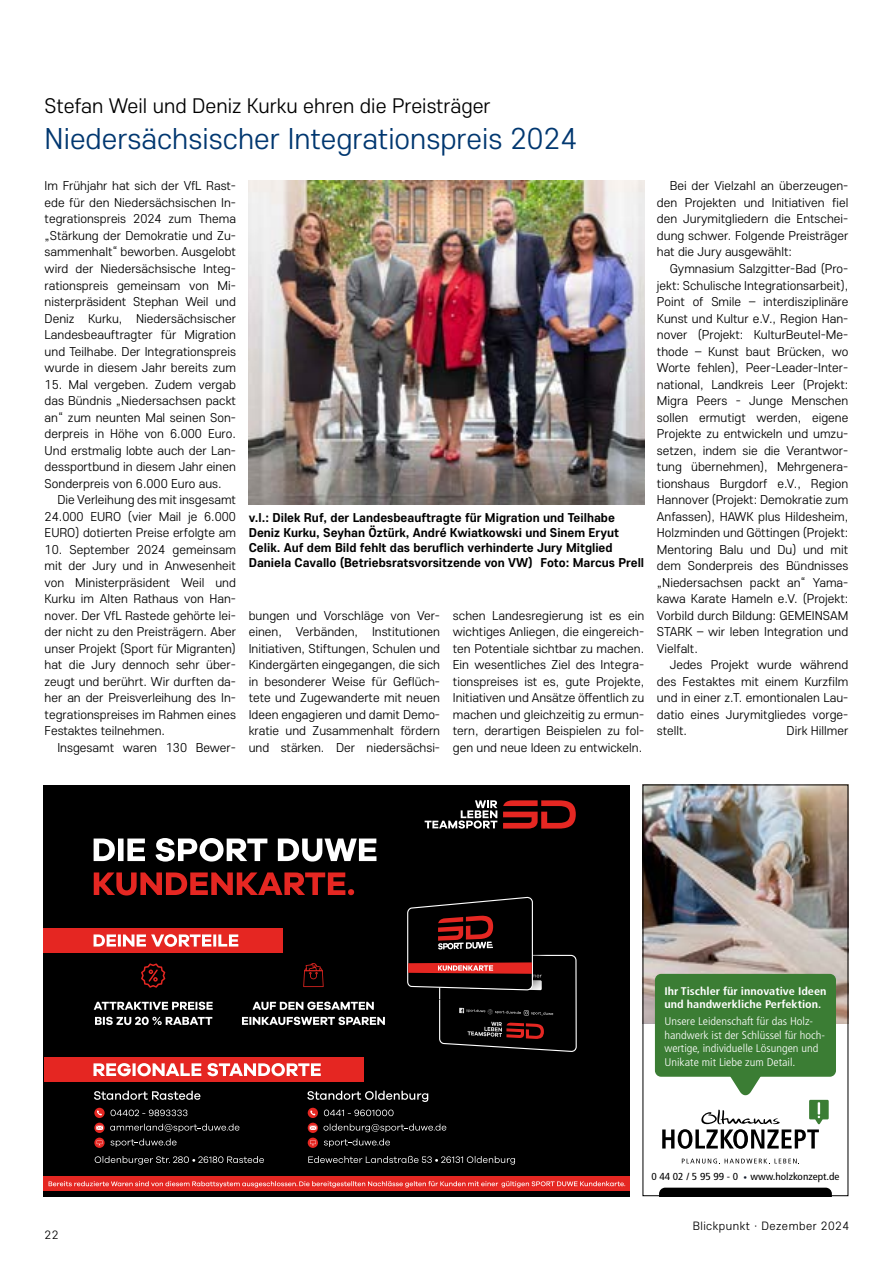
<style>
.page{position:relative;width:893px;height:1263px;background:#fff}
.page>*{position:absolute;margin:0;border:0;box-sizing:border-box;transform-origin:0 0}
.Ügross{font:300 30px "Core Sans E 35";color:#003770}
.Üklein{font:300 21px "Core Sans E 35";color:#000}
.Grundschrift_3mm_Einzug{font:300 12.75px/16.5px "Core Sans E 35";color:#000;text-align:justify}
.Grundschrift_Ohne_Einzug{font:300 12.75px/16.5px "Core Sans E 35";color:#000;text-align:justify}
.Bildunterschrift{font:700 12.75px/15px "Core Sans E 65";color:#000}
.t1{font:300 12px "Core Sans E 35";letter-spacing:.04em;color:#000}
.t2{font:300 condensed 11.1px/13.6px "Frutiger";color:#fff;scale:1.1 1}
.t3{font:700 condensed 11.1px/12.9px "Frutiger";color:#fff;scale:1.1 1}
.t4{font:condensed 10.2px "Frutiger";color:#000;scale:1.1 1}
.s1{font-size:7.2px;color:#181f2f}
</style>
<div class="page">
<img style="left:249px;top:181px;width:395px;height:323px">
<img style="left:645px;top:786px;width:201px;height:237px">
<div style="left:655px;top:974px;width:181px;height:103px;background:#3b7d34;border-radius:6px"></div>
<svg style="left:659px;top:1188px;width:173px;height:6px"></svg>
<svg style="left:682px;top:1158px;width:117px;height:6px"></svg>
<svg style="left:662px;top:1076px;width:167px;height:73px"></svg>
<div style="left:643px;top:784px;width:205px;height:412px;border:1px solid #000"></div>
<div style="left:44px;top:785px;width:586px;height:411px;background:#000"></div>
<div style="left:44px;top:1177px;width:586px;height:14px;background:#e52722"></div>
<svg style="left:49px;top:1181px;width:576px;height:6px"></svg>
<div style="left:44px;top:928px;width:239px;height:25px;background:#e52622"></div>
<div style="left:44px;top:1057px;width:319px;height:24px;background:#e52622"></div>
<svg style="left:503px;top:800px;width:73px;height:28px"></svg>
<svg style="left:425px;top:800px;width:72px;height:28px"></svg>
<svg style="left:407px;top:896px;width:170px;height:155px"></svg>
<svg style="left:252px;top:1001px;width:122px;height:9px"></svg>
<svg style="left:242px;top:1017px;width:143px;height:8px"></svg>
<svg style="left:303px;top:963px;width:21px;height:24px"></svg>
<svg style="left:94px;top:1001px;width:119px;height:9px"></svg>
<svg style="left:95px;top:1017px;width:117px;height:8px"></svg>
<svg style="left:141px;top:963px;width:24px;height:25px"></svg>
<svg style="left:94px;top:934px;width:144px;height:13px"></svg>
<svg style="left:94px;top:838px;width:282px;height:23px"></svg>
<svg style="left:94px;top:872px;width:260px;height:23px"></svg>
<svg style="left:94px;top:1091px;width:106px;height:9px"></svg>
<svg style="left:111px;top:1109px;width:76px;height:7px"></svg>
<svg style="left:94px;top:1108px;width:11px;height:10px"></svg>
<svg style="left:97px;top:1110px;width:5px;height:5px"></svg>
<svg style="left:94px;top:1123px;width:11px;height:10px"></svg>
<svg style="left:96px;top:1126px;width:7px;height:4px"></svg>
<svg style="left:110px;top:1124px;width:129px;height:8px"></svg>
<svg style="left:94px;top:1137px;width:11px;height:11px"></svg>
<svg style="left:97px;top:1140px;width:5px;height:5px"></svg>
<svg style="left:111px;top:1138px;width:66px;height:9px"></svg>
<svg style="left:95px;top:1156px;width:169px;height:9px"></svg>
<svg style="left:307px;top:1091px;width:121px;height:11px"></svg>
<svg style="left:324px;top:1109px;width:70px;height:7px"></svg>
<svg style="left:308px;top:1108px;width:10px;height:10px"></svg>
<svg style="left:310px;top:1110px;width:5px;height:5px"></svg>
<svg style="left:308px;top:1123px;width:10px;height:10px"></svg>
<svg style="left:310px;top:1126px;width:6px;height:4px"></svg>
<svg style="left:323px;top:1124px;width:123px;height:8px"></svg>
<svg style="left:308px;top:1137px;width:10px;height:11px"></svg>
<svg style="left:310px;top:1140px;width:6px;height:5px"></svg>
<svg style="left:324px;top:1138px;width:66px;height:9px"></svg>
<svg style="left:308px;top:1156px;width:207px;height:9px"></svg>
<svg style="left:94px;top:1063px;width:227px;height:13px"></svg>
<p class="Üklein" style="left:45px;top:92px;width:447px">Stefan Weil und Deniz Kurku ehren die Preisträger</p>
<p class="Ügross" style="left:45px;top:119px;width:534px">Niedersächsischer Integrationspreis 2024</p>
<p class="Grundschrift_Ohne_Einzug" style="left:45px;top:177px;width:193px">Im Frühjahr hat sich der VfL Rast&shy;ede für den Niedersächsischen In&shy;tegrationspreis 2024 zum Thema „Stärkung der Demokratie und Zu&shy;sammenhalt“ beworben. Ausgelobt wird der Niedersächsische Integ&shy;rationspreis gemeinsam von Mi&shy;nisterpräsident Stephan Weil und Deniz Kurku, Niedersächsischer Landesbeauftragter für Migration und Teilhabe. Der Integrationspreis wurde in diesem Jahr bereits zum</p>
<p class="Grundschrift_Ohne_Einzug" style="left:45px;top:375px;width:193px">15. Mal vergeben. Zudem vergab das Bündnis „Niedersachsen packt an“ zum neunten Mal seinen Son&shy;derpreis in Höhe von 6.000 Euro.<br>Und erstmalig lobte auch der Lan&shy;dessportbund in diesem Jahr einen Sonderpreis von 6.000 Euro aus.</p>
<p class="Grundschrift_3mm_Einzug" style="left:45px;top:491px;width:193px;text-indent:13px">Die Verleihung des mit insgesamt 24.000 EURO (vier Mail je 6.000<br>EURO) dotierten Preise erfolgte am</p>
<p class="Grundschrift_3mm_Einzug" style="left:45px;top:540px;width:193px">10. September 2024 gemeinsam mit der Jury und in Anwesenheit von Ministerpräsident Weil und Kurku im Alten Rathaus von Han&shy;nover. Der VfL Rastede gehörte lei&shy;der nicht zu den Preisträgern. Aber unser Projekt (Sport für Migranten) hat die Jury dennoch sehr über&shy;zeugt und berührt. Wir durften da&shy;her an der Preisverleihung des In&shy;tegrationspreises im Rahmen eines Festaktes teilnehmen.</p>
<p class="Grundschrift_3mm_Einzug" style="left:57px;top:738px;width:180px">Insgesamt waren 130 Bewer-</p>
<p class="Bildunterschrift" style="left:249px;top:509px;width:397px">v.l.: Dilek Ruf, der Landesbeauftragte für Migration und Teilhabe Deniz Kurku, Seyhan Öztürk, André Kwiatkowski und Sinem Eryut Celik. Auf dem Bild fehlt das beruflich verhinderte Jury Mitglied Daniela Cavallo (Betriebsratsvorsitzende von VW) Foto: Marcus Prell</p>
<p class="Grundschrift_3mm_Einzug" style="left:249px;top:606px;width:193px">bungen und Vorschläge von Ver&shy;einen, Verbänden, Institutionen Initiativen, Stiftungen, Schulen und Kindergärten eingegangen, die sich in besonderer Weise für Geflüch&shy;tete und Zugewanderte mit neuen Ideen engagieren und damit Demo&shy;kratie und Zusammenhalt fördern und stärken. Der niedersächsi-</p>
<p class="Grundschrift_3mm_Einzug" style="left:453px;top:606px;width:193px">schen Landesregierung ist es ein wichtiges Anliegen, die eingereich&shy;ten Potentiale sichtbar zu machen.<br>Ein wesentliches Ziel des Integra&shy;tionspreises ist es, gute Projekte, Initiativen und Ansätze öffentlich zu machen und gleichzeitig zu ermun&shy;tern, derartigen Beispielen zu fol&shy;gen und neue Ideen zu entwickeln.</p>
<p class="Grundschrift_3mm_Einzug" style="left:657px;top:177px;width:193px;text-indent:13px">Bei der Vielzahl an überzeugen&shy;den Projekten und Initiativen fiel den Jurymitgliedern die Entschei&shy;dung schwer. Folgende Preisträger hat die Jury ausgewählt:</p>
<p class="Grundschrift_3mm_Einzug" style="left:657px;top:260px;width:193px;text-indent:13px">Gymnasium Salzgitter-Bad (Pro&shy;jekt: Schulische Integrationsarbeit), Point of Smile – interdisziplinäre Kunst und Kultur e.V., Region Han&shy;nover (Projekt: KulturBeutel-Me&shy;thode – Kunst baut Brücken, wo Worte fehlen), Peer-Leader-Inter&shy;national, Landkreis Leer (Projekt:<br>Migra Peers - Junge Menschen sollen ermutigt werden, eigene Projekte zu entwickeln und umzu&shy;setzen, indem sie die Verantwor&shy;tung übernehmen), Mehrgenera&shy;tionshaus Burgdorf e.V., Region Hannover (Projekt: Demokratie zum Anfassen), HAWK plus Hildesheim, Holzminden und Göttingen (Projekt:<br>Mentoring Balu und Du) und mit dem Sonderpreis des Bündnisses „Niedersachsen packt an“ Yama&shy;kawa Karate Hameln e.V. (Projekt:<br>Vorbild durch Bildung: GEMEINSAM STARK – wir leben Integration und Vielfalt.</p>
<p class="Grundschrift_3mm_Einzug" style="left:657px;top:656px;width:193px;text-indent:13px">Jedes Projekt wurde während des Festaktes mit einem Kurzfilm und in einer z.T. emontionalen Lau&shy;datio eines Jurymitgliedes vorge&shy;stellt.</p>
<p class="Grundschrift_3mm_Einzug" style="left:787px;top:722px;width:63px">Dirk Hillmer</p>
<p class="t1" style="left:45px;top:1227px;width:15px">22</p>
<p class="t3" style="left:664px;top:985px;width:149px">Ihr Tischler für innovative Ideen und handwerkliche Perfektion.</p>
<p class="t2" style="left:664px;top:1015px;width:147px">Unsere Leidenschaft für das Holz&shy;handwerk ist der Schlüssel für hoch&shy;wertige, individuelle Lösungen und Unikate mit Liebe zum Detail.</p>
<p class="t4" style="left:651px;top:1170px;width:172px">0 44 02 / 5 95 99 - 0 <span class="s1">•</span> www.holzkonzept.de</p>
<p class="t1" style="left:693px;top:1218px;width:158px">Blickpunkt · Dezember 2024</p>
</div>
